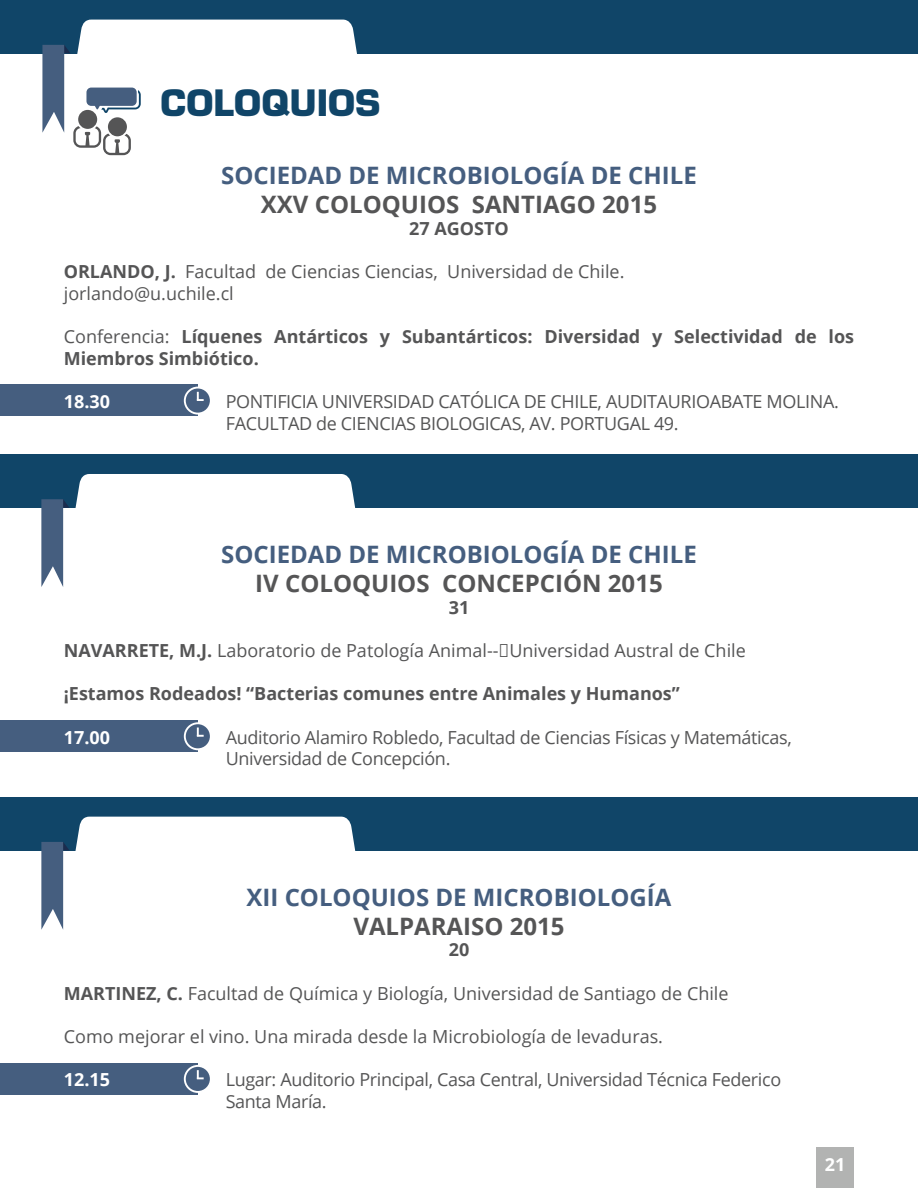
<style>
.page{position:relative;width:918px;height:1188px;background:#fff}
.page>*{position:absolute;margin:0;border:0;box-sizing:border-box;transform-origin:0 0}
.t1{font:700 35.55px "Eurostile LT Std";color:#104568}
.t2{font:700 24px "Open Sans";color:#455e7f}
.t3{font:700 24px "Open Sans";color:#555556}
.t4{font:18px/21.6px "Open Sans";color:#555556}
.t5{font:18px/21.6px "Open Sans";letter-spacing:-.02em;color:#555556}
.t6{font:700 18px/21.6px "Open Sans";color:#555556}
.t7{font:700 18px "Open Sans";color:#fff}
.s1{font-weight:700}
.s2{font-weight:400}
</style>
<div class="page">
<div style="left:816px;top:1147px;width:38px;height:41px;background:#b2b3b2"></div>
<div style="left:0;top:385px;width:198px;height:31px;background:#455e7f"></div>
<svg style="left:185px;top:388px;width:26px;height:26px"></svg>
<div style="left:184px;top:387px;width:28px;height:28px;border:2px solid #fff;border-radius:50%"></div>
<svg style="left:197px;top:392px;width:7px;height:9px"></svg>
<div style="left:0;top:720px;width:198px;height:32px;background:#455e7f"></div>
<svg style="left:185px;top:723px;width:26px;height:26px"></svg>
<div style="left:184px;top:722px;width:28px;height:28px;border:2px solid #fff;border-radius:50%"></div>
<svg style="left:197px;top:728px;width:7px;height:9px"></svg>
<div style="left:0;top:1063px;width:198px;height:32px;background:#455e7f"></div>
<svg style="left:185px;top:1066px;width:26px;height:26px"></svg>
<div style="left:184px;top:1065px;width:28px;height:28px;border:2px solid #fff;border-radius:50%"></div>
<svg style="left:197px;top:1070px;width:7px;height:9px"></svg>
<div style="left:0;top:0;width:918px;height:53px;background:#104568"></div>
<svg style="left:42px;top:20px;width:321px;height:135px"></svg>
<div style="left:0;top:454px;width:918px;height:54px;background:#104568"></div>
<div style="left:0;top:797px;width:918px;height:54px;background:#104568"></div>
<svg style="left:41px;top:474px;width:315px;height:113px"></svg>
<svg style="left:41px;top:817px;width:315px;height:113px"></svg>
<h1 class="t1" style="left:161px;top:81px;width:222px">COLOQUIOS</h1>
<h2 class="t2" style="left:221px;top:159px;width:477px">SOCIEDAD DE MICROBIOLOGÍA DE CHILE</h2>
<h2 class="t3" style="left:261px;top:187px;width:398px">XXV COLOQUIOS SANTIAGO 2015</h2>
<p class="t6" style="left:409px;top:217px;width:101px">27 AGOSTO</p>
<p class="t4" style="left:64px;top:261px;width:562px"><span class="s1">ORLANDO, J.</span> Facultad de Ciencias Ciencias, Universidad de Chile. jorlando@u.uchile.cl</p>
<p class="t6" style="left:64px;top:325px;width:792px"><span class="s2">Conferencia:</span> Líquenes Antárticos y Subantárticos: Diversidad y Selectividad de los<br>Miembros Simbiótico.</p>
<p class="t7" style="left:64px;top:389px;width:48px">18.30</p>
<p class="t5" style="left:226px;top:390px;width:615px">PONTIFICIA UNIVERSIDAD CATÓLICA DE CHILE, AUDITAURIOABATE MOLINA.<br>FACULTAD de CIENCIAS BIOLOGICAS, AV. PORTUGAL 49.</p>
<h2 class="t2" style="left:221px;top:537px;width:477px">SOCIEDAD DE MICROBIOLOGÍA DE CHILE</h2>
<h2 class="t3" style="left:255px;top:566px;width:409px">IV COLOQUIOS CONCEPCIÓN 2015</h2>
<p class="t6" style="left:449px;top:596px;width:22px">31</p>
<p class="t4" style="left:64px;top:639px;width:684px"><span class="s1">NAVARRETE, M.J.</span> Laboratorio de Patología Animal--‐Universidad Austral de Chile</p>
<p class="t6" style="left:64px;top:683px;width:618px">¡Estamos Rodeados! “Bacterias comunes entre Animales y Humanos”</p>
<p class="t7" style="left:64px;top:724px;width:48px">17.00</p>
<p class="t5" style="left:226px;top:726px;width:568px">Auditorio Alamiro Robledo, Facultad de Ciencias Físicas y Matemáticas,<br>Universidad de Concepción.</p>
<h2 class="t2" style="left:247px;top:880px;width:426px">XII COLOQUIOS DE MICROBIOLOGÍA</h2>
<h2 class="t3" style="left:353px;top:909px;width:213px">VALPARAISO 2015</h2>
<p class="t6" style="left:449px;top:938px;width:22px">20</p>
<p class="t4" style="left:64px;top:982px;width:666px"><span class="s1">MARTINEZ, C.</span> Facultad de Química y Biología, Universidad de Santiago de Chile</p>
<p class="t4" style="left:64px;top:1025px;width:601px">Como mejorar el vino. Una mirada desde la Microbiología de levaduras.</p>
<p class="t7" style="left:64px;top:1067px;width:48px">12.15</p>
<p class="t5" style="left:226px;top:1068px;width:557px">Lugar: Auditorio Principal, Casa Central, Universidad Técnica Federico<br>Santa María.</p>
<p class="t7" style="left:825px;top:1151px;width:22px">21</p>
</div>
